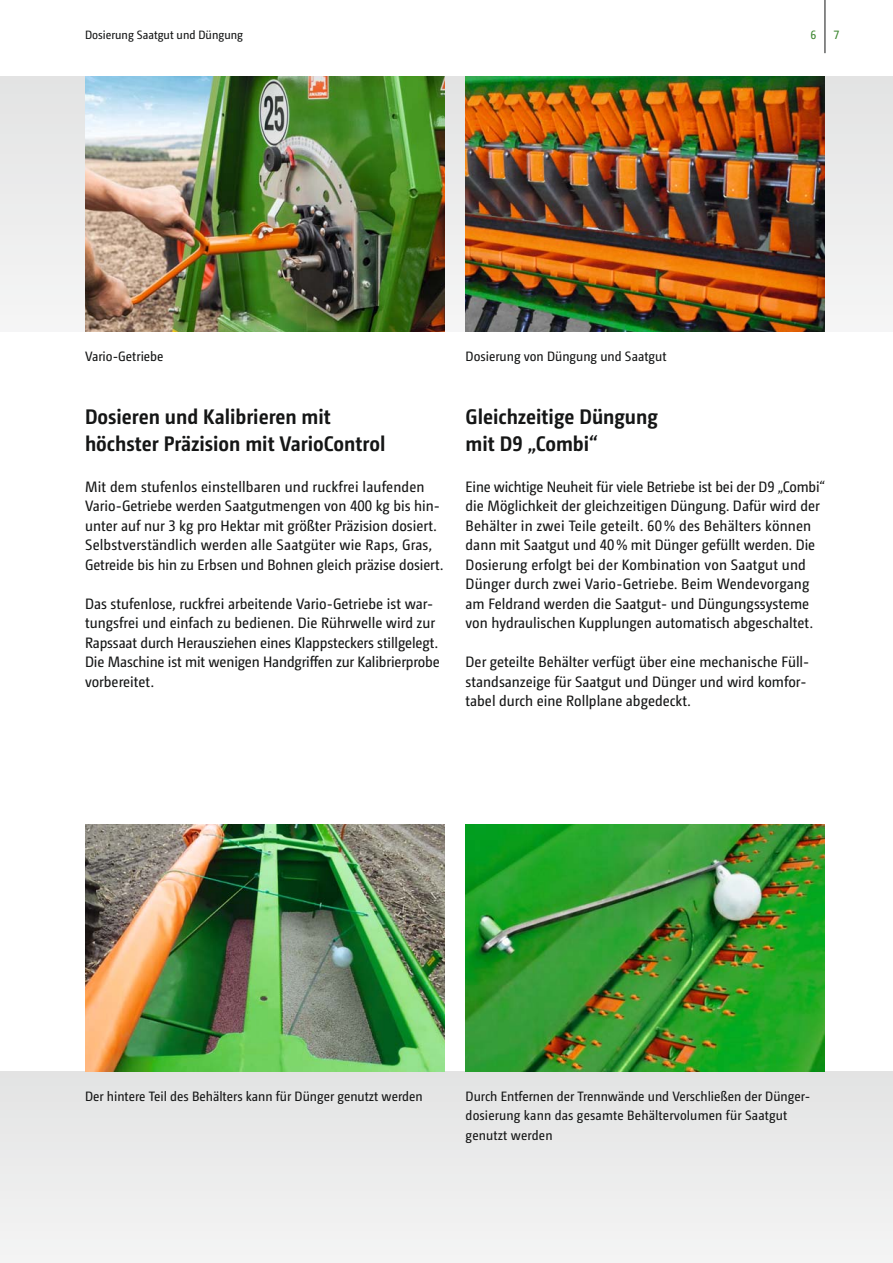
<style>
.page{position:relative;width:893px;height:1263px;background:#fff}
.page>*{position:absolute;margin:0;border:0;box-sizing:border-box;transform-origin:0 0}
.t1{font:700 21px/27px "Camingo Dos Pro S Cd";color:#151616}
.t2{font:15px/19.5px "Camingo Dos Pro S Cd";color:#151616}
.t3{font:13.5px/19.5px "Camingo Dos Pro S Cd";color:#151616}
.t4{font:12px "Camingo Dos Pro S Cd";color:#151616}
.t5{font:12px "Camingo Dos Pro S Cd";color:#38832b}
</style>
<div class="page">
<div style="left:0;top:77px;width:893px;height:255px;background:#ececec"></div>
<div style="left:0;top:1071px;width:893px;height:192px;background:#ececec"></div>
<img style="left:466px;top:825px;width:359px;height:246px">
<img style="left:85px;top:825px;width:359px;height:246px">
<img style="left:85px;top:77px;width:359px;height:255px">
<img style="left:466px;top:77px;width:359px;height:255px">
<hr style="left:825px;top:0;width:1px;height:53px;background:#151616">
<p class="t4" style="left:85px;top:30px;width:159px">Dosierung Saatgut und Düngung</p>
<p class="t5" style="left:810px;top:30px;width:7px">6</p>
<p class="t5" style="left:833px;top:30px;width:7px">7</p>
<p class="t3" style="left:85px;top:347px;width:80px">Vario-Getriebe</p>
<h1 class="t1" style="left:85px;top:405px;width:302px">Dosieren und Kalibrieren mit höchster Präzision mit VarioControl</h1>
<p class="t2" style="left:85px;top:478px;width:360px">Mit dem stufenlos einstellbaren und ruckfrei laufenden Vario-Getriebe werden Saatgutmengen von 400 kg bis hin&shy;unter auf nur 3 kg pro Hektar mit größter Präzision dosiert.<br>Selbstverständlich werden alle Saatgüter wie Raps, Gras, Getreide bis hin zu Erbsen und Bohnen gleich präzise dosiert.</p>
<p class="t2" style="left:85px;top:595px;width:356px">Das stufenlose, ruckfrei arbeitende Vario-Getriebe ist war&shy;tungsfrei und einfach zu bedienen. Die Rührwelle wird zur Rapssaat durch Herausziehen eines Klappsteckers stillgelegt.<br>Die Maschine ist mit wenigen Handgriffen zur Kalibrierprobe vorbereitet.</p>
<p class="t3" style="left:466px;top:347px;width:202px">Dosierung von Düngung und Saatgut</p>
<h1 class="t1" style="left:466px;top:405px;width:194px">Gleichzeitige Düngung mit D9 „Combi“</h1>
<p class="t2" style="left:466px;top:478px;width:361px">Eine wichtige Neuheit für viele Betriebe ist bei der D9 „Combi“ die Möglichkeit der gleichzeitigen Düngung. Dafür wird der Behälter in zwei Teile geteilt. 60 % des Behälters können dann mit Saatgut und 40 % mit Dünger gefüllt werden. Die Dosierung erfolgt bei der Kombination von Saatgut und Dünger durch zwei Vario-Getriebe. Beim Wendevorgang am Feldrand werden die Saatgut- und Düngungssysteme von hydraulischen Kupplungen automatisch abgeschaltet.</p>
<p class="t2" style="left:466px;top:653px;width:345px">Der geteilte Behälter verfügt über eine mechanische Füll&shy;standsanzeige für Saatgut und Dünger und wird komfor&shy;tabel durch eine Rollplane abgedeckt.</p>
<p class="t3" style="left:85px;top:1087px;width:339px">Der hintere Teil des Behälters kann für Dünger genutzt werden</p>
<p class="t3" style="left:466px;top:1087px;width:346px">Durch Entfernen der Trennwände und Verschließen der Dünger&shy;dosierung kann das gesamte Behältervolumen für Saatgut genutzt werden</p>
</div>
